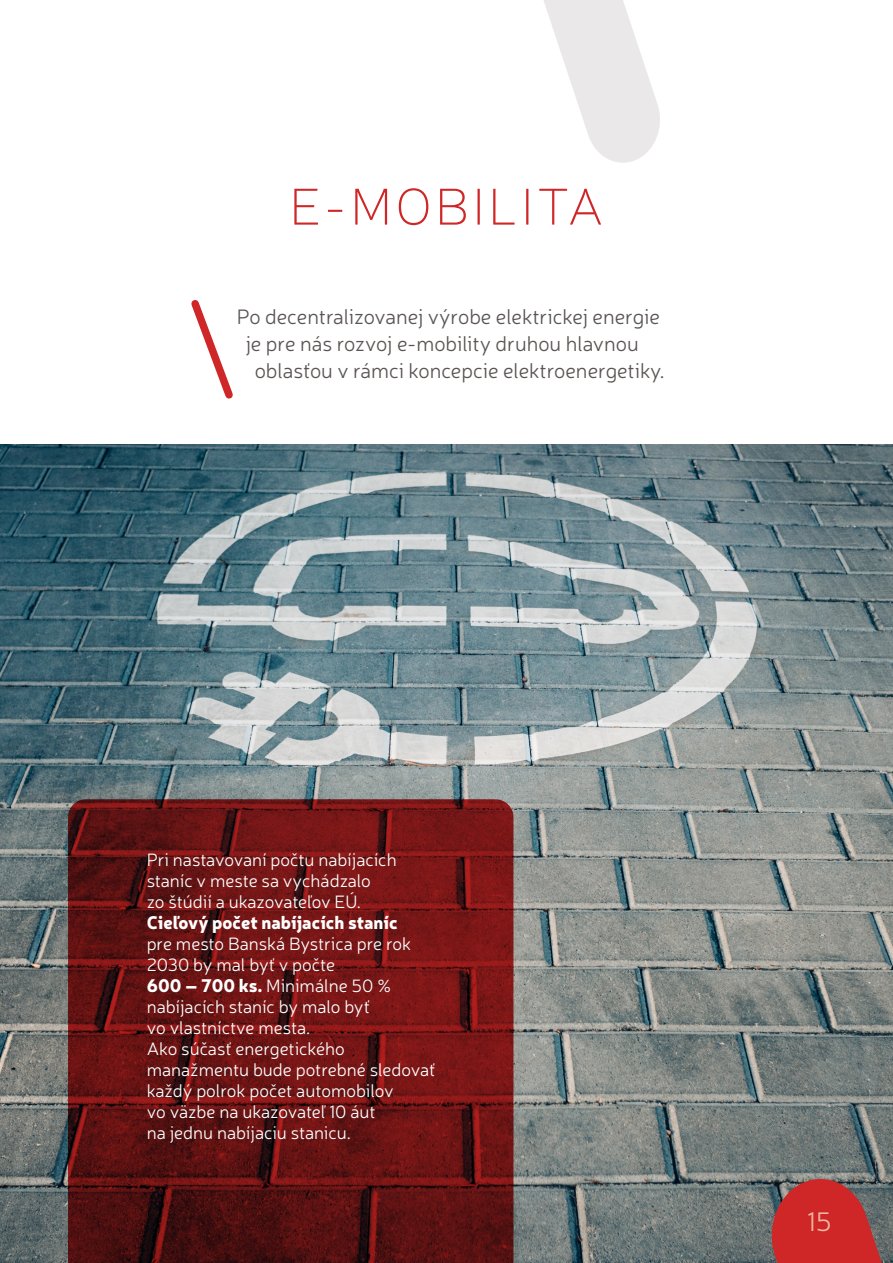
<style>
.page{position:relative;width:893px;height:1263px;background:#fff}
.page>*{position:absolute;margin:0;border:0;box-sizing:border-box;transform-origin:0 0}
.t1{font:100 52.5px "Neris";letter-spacing:.07em;color:#cf2627}
.t2{font:300 27px "Neris";color:#efb8a3}
.t3{font:300 21px "Neris";color:#5a5554}
.t4{font:300 18px/21px "Neris";color:#fff}
.s1{font-weight:900}
</style>
<div class="page">
<svg style="left:544px;top:0;width:116px;height:163px;fill:#eae8e8"></svg>
<img style="left:0;top:444px;width:893px;height:819px">
<svg style="left:68px;top:799px;width:445px;height:464px;background:#671314"></svg>
<svg style="left:191px;top:300px;width:42px;height:99px"></svg>
<svg style="left:765px;top:1171px;width:128px;height:92px;background:#a64343"></svg>
<p class="t1" style="left:289px;top:174px;width:315px">E-MOBILITA</p>
<p class="t3" style="left:237px;top:304px;width:425px">Po decentralizovanej výrobe elektrickej energie</p>
<p class="t3" style="left:246px;top:331px;width:395px">je pre nás rozvoj e-mobility druhou hlavnou</p>
<p class="t3" style="left:255px;top:358px;width:411px">oblasťou v rámci koncepcie elektroenergetiky.</p>
<p class="t4" style="left:147px;top:849px;width:266px">Pri nastavovaní počtu nabíjacích staníc v meste sa vychádzalo<br>zo štúdií a ukazovateľov EÚ.<br><span class="s1">Cieľový počet nabíjacích staníc </span>pre mesto Banská Bystrica pre rok<br>2030 by mal byť v počte<br><span class="s1">600 – 700 ks.</span> Minimálne 50 % nabíjacích staníc by malo byť<br>vo vlastníctve mesta.</p>
<p class="t4" style="left:147px;top:1038px;width:290px">Ako súčasť energetického manažmentu bude potrebné sledovať každý polrok počet automobilov<br>vo väzbe na ukazovateľ 10 áut<br>na jednu nabíjaciu stanicu.</p>
<h2 class="t2" style="left:807px;top:1204px;width:26px">15</h2>
</div>
